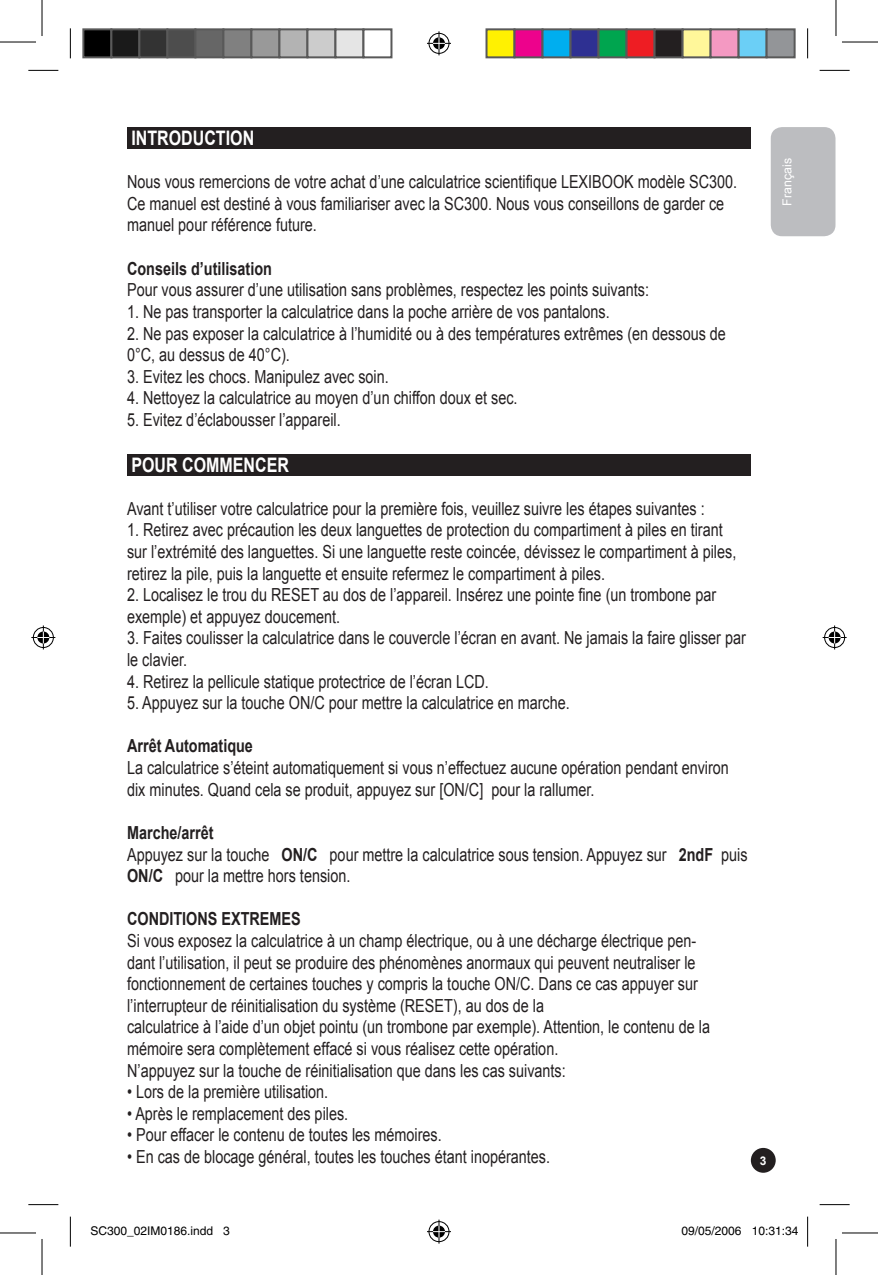
<style>
.page{position:relative;width:878px;height:1275px;background:#fff}
.page>*{position:absolute;margin:0;border:0;box-sizing:border-box;transform-origin:0 0}
.t1{font:700 20px "Arial";color:#fff;scale:.8 1}
.t2{font:18px/21.6px "Arial";color:#231f20;scale:.8 1}
.t3{font:700 18px "Arial";color:#231f20;scale:.8 1}
.t4{font:12.4px "VU Arial";color:#fff}
.t5{font:12px "Helvetica";color:#000}
.t6{font:700 12px "Arial";color:#fff}
.s1{font-weight:700}
</style>
<div class="page">
<div style="left:127px;top:453px;width:624px;height:22px;background:#231f20"></div>
<div style="left:751px;top:1148px;width:24px;height:24px;background:#231f20;border-radius:50%"></div>
<div style="left:127px;top:127px;width:624px;height:22px;background:#231f20"></div>
<div style="left:771px;top:127px;width:64px;height:109px;background:#bcbdc0"></div>
<hr style="left:28px;top:70px;width:30px;height:1px;background:#000">
<hr style="left:819px;top:70px;width:30px;height:1px;background:#000">
<hr style="left:28px;top:1204px;width:30px;height:1px;background:#000">
<hr style="left:819px;top:1204px;width:30px;height:1px;background:#000">
<hr style="left:70px;top:28px;width:1px;height:30px;background:#000">
<hr style="left:70px;top:1216px;width:1px;height:30px;background:#000">
<hr style="left:807px;top:28px;width:1px;height:30px;background:#000">
<hr style="left:807px;top:1216px;width:1px;height:30px;background:#000">
<hr style="left:0;top:42px;width:36px;height:1px;background:#000">
<hr style="left:842px;top:42px;width:36px;height:1px;background:#000">
<hr style="left:0;top:1232px;width:36px;height:1px;background:#000">
<hr style="left:842px;top:1232px;width:36px;height:1px;background:#000">
<hr style="left:42px;top:0;width:1px;height:36px;background:#000">
<hr style="left:42px;top:1239px;width:1px;height:36px;background:#000">
<hr style="left:835px;top:0;width:1px;height:36px;background:#000">
<hr style="left:835px;top:1239px;width:1px;height:36px;background:#000">
<svg style="left:427px;top:31px;width:24px;height:24px"></svg>
<svg style="left:427px;top:1219px;width:24px;height:24px"></svg>
<svg style="left:31px;top:625px;width:24px;height:24px"></svg>
<svg style="left:822px;top:625px;width:24px;height:24px"></svg>
<div style="left:83px;top:29px;width:28px;height:28px;background:#000"></div>
<div style="left:82px;top:28px;width:30px;height:30px;border:2px solid #595959"></div>
<div style="left:111px;top:29px;width:28px;height:28px;background:#1a1a1a"></div>
<div style="left:110px;top:28px;width:30px;height:30px;border:2px solid #595959"></div>
<div style="left:139px;top:29px;width:28px;height:28px;background:#333"></div>
<div style="left:138px;top:28px;width:30px;height:30px;border:2px solid #595959"></div>
<div style="left:167px;top:29px;width:28px;height:28px;background:#4d4d4d"></div>
<div style="left:166px;top:28px;width:30px;height:30px;border:2px solid #595959"></div>
<div style="left:195px;top:29px;width:28px;height:28px;background:#666"></div>
<div style="left:194px;top:28px;width:30px;height:30px;border:2px solid #595959"></div>
<div style="left:223px;top:29px;width:28px;height:28px;background:#808080"></div>
<div style="left:222px;top:28px;width:30px;height:30px;border:2px solid #595959"></div>
<div style="left:251px;top:29px;width:28px;height:28px;background:#999"></div>
<div style="left:250px;top:28px;width:30px;height:30px;border:2px solid #595959"></div>
<div style="left:279px;top:29px;width:28px;height:28px;background:#b3b3b3"></div>
<div style="left:278px;top:28px;width:30px;height:30px;border:2px solid #595959"></div>
<div style="left:307px;top:29px;width:28px;height:28px;background:#ccc"></div>
<div style="left:306px;top:28px;width:30px;height:30px;border:2px solid #595959"></div>
<div style="left:335px;top:29px;width:28px;height:28px;background:#e5e5e5"></div>
<div style="left:334px;top:28px;width:30px;height:30px;border:2px solid #595959"></div>
<div style="left:362px;top:28px;width:30px;height:30px;border:2px solid #595959"></div>
<div style="left:486px;top:29px;width:28px;height:28px;background:#fff101"></div>
<div style="left:485px;top:28px;width:30px;height:30px;border:2px solid #595959"></div>
<div style="left:514px;top:29px;width:28px;height:28px;background:#ed028c"></div>
<div style="left:513px;top:28px;width:30px;height:30px;border:2px solid #595959"></div>
<div style="left:542px;top:29px;width:28px;height:28px;background:#00aeef"></div>
<div style="left:541px;top:28px;width:30px;height:30px;border:2px solid #595959"></div>
<div style="left:570px;top:29px;width:28px;height:28px;background:#2e3092"></div>
<div style="left:569px;top:28px;width:30px;height:30px;border:2px solid #595959"></div>
<div style="left:598px;top:29px;width:28px;height:28px;background:#00a54f"></div>
<div style="left:597px;top:28px;width:30px;height:30px;border:2px solid #595959"></div>
<div style="left:626px;top:29px;width:28px;height:28px;background:#ee1d23"></div>
<div style="left:625px;top:28px;width:30px;height:30px;border:2px solid #595959"></div>
<div style="left:654px;top:29px;width:28px;height:28px;background:#231f20"></div>
<div style="left:653px;top:28px;width:30px;height:30px;border:2px solid #595959"></div>
<div style="left:682px;top:29px;width:28px;height:28px;background:#fff79a"></div>
<div style="left:681px;top:28px;width:30px;height:30px;border:2px solid #595959"></div>
<div style="left:710px;top:29px;width:28px;height:28px;background:#f499c2"></div>
<div style="left:709px;top:28px;width:30px;height:30px;border:2px solid #595959"></div>
<div style="left:738px;top:29px;width:28px;height:28px;background:#6bcff6"></div>
<div style="left:737px;top:28px;width:30px;height:30px;border:2px solid #595959"></div>
<div style="left:766px;top:29px;width:28px;height:28px;background:#939598"></div>
<div style="left:765px;top:28px;width:30px;height:30px;border:2px solid #595959"></div>
<div style="left:681px;top:1225px;width:7px;height:10px;border:1px solid #fff;border-radius:50%"></div>
<svg style="left:683px;top:1225px;width:5px;height:10px"></svg>
<div style="left:721px;top:1225px;width:7px;height:10px;border:1px solid #fff;border-radius:50%"></div>
<div style="left:729px;top:1226px;width:5px;height:8px;border:1px solid #fff;border-radius:50%"></div>
<div style="left:728px;top:1225px;width:7px;height:10px;border:1px solid #fff;border-radius:50%"></div>
<div style="left:759px;top:1226px;width:5px;height:8px;border:1px solid #fff;border-radius:50%"></div>
<div style="left:758px;top:1225px;width:7px;height:10px;border:1px solid #fff;border-radius:50%"></div>
<p class="t1" style="left:131px;top:127px;width:155px">INTRODUCTION</p>
<p class="t2" style="left:127px;top:171px;width:764px">Nous vous remercions de votre achat d’une calculatrice scientifique LEXIBOOK modèle SC300.<br>Ce manuel est destiné à vous familiariser avec la SC300. Nous vous conseillons de garder ce manuel pour référence future.</p>
<p class="t3" style="left:127px;top:258px;width:183px">Conseils d’utilisation</p>
<p class="t2" style="left:127px;top:279px;width:654px">Pour vous assurer d’une utilisation sans problèmes, respectez les points suivants:</p>
<p class="t2" style="left:127px;top:301px;width:605px">1. Ne pas transporter la calculatrice dans la poche arrière de vos pantalons.</p>
<p class="t2" style="left:127px;top:322px;width:750px">2. Ne pas exposer la calculatrice à l’humidité ou à des températures extrêmes (en dessous de<br>0°C, au dessus de 40°C).</p>
<p class="t2" style="left:127px;top:365px;width:329px">3. Evitez les chocs. Manipulez avec soin.</p>
<p class="t2" style="left:127px;top:387px;width:489px">4. Nettoyez la calculatrice au moyen d’un chiffon doux et sec.</p>
<p class="t2" style="left:127px;top:409px;width:269px">5. Evitez d’éclabousser l’appareil.</p>
<p class="t1" style="left:131px;top:453px;width:198px">POUR COMMENCER</p>
<p class="t2" style="left:127px;top:497px;width:723px">Avant t’utiliser votre calculatrice pour la première fois, veuillez suivre les étapes suivantes :</p>
<p class="t2" style="left:127px;top:519px;width:763px">1. Retirez avec précaution les deux languettes de protection du compartiment à piles en tirant sur l’extrémité des languettes. Si une languette reste coincée, dévissez le compartiment à piles, retirez la pile, puis la languette et ensuite refermez le compartiment à piles.</p>
<p class="t2" style="left:127px;top:584px;width:738px">2. Localisez le trou du RESET au dos de l’appareil. Insérez une pointe fine (un trombone par exemple) et appuyez doucement.</p>
<p class="t2" style="left:127px;top:627px;width:775px">3. Faites coulisser la calculatrice dans le couvercle l’écran en avant. Ne jamais la faire glisser par le clavier.</p>
<p class="t2" style="left:127px;top:670px;width:454px">4. Retirez la pellicule statique protectrice de l’écran LCD.</p>
<p class="t2" style="left:127px;top:692px;width:555px">5. Appuyez sur la touche ON/C pour mettre la calculatrice en marche.</p>
<p class="t3" style="left:127px;top:736px;width:159px">Arrêt Automatique</p>
<p class="t2" style="left:127px;top:757px;width:754px">La calculatrice s’éteint automatiquement si vous n’effectuez aucune opération pendant environ dix minutes. Quand cela se produit, appuyez sur [ON/C] pour la rallumer.</p>
<p class="t2" style="left:127px;top:821px;width:777px"><span class="s1">Marche/arrêt<br></span>Appuyez sur la touche <span class="s1">ON/C</span> pour mettre la calculatrice sous tension. Appuyez sur <span class="s1">2ndF</span> puis<br><span class="s1">ON/C</span> pour la mettre hors tension.</p>
<p class="t3" style="left:127px;top:909px;width:219px">CONDITIONS EXTREMES</p>
<p class="t2" style="left:127px;top:929px;width:730px">Si vous exposez la calculatrice à un champ électrique, ou à une décharge électrique pen&shy;dant l’utilisation, il peut se produire des phénomènes anormaux qui peuvent neutraliser le fonctionnement de certaines touches y compris la touche ON/C. Dans ce cas appuyer sur l’interrupteur de réinitialisation du système (RESET), au dos de la<br>calculatrice à l’aide d’un objet pointu (un trombone par exemple). Attention, le contenu de la mémoire sera complètement effacé si vous réalisez cette opération.<br>N’appuyez sur la touche de réinitialisation que dans les cas suivants:</p>
<p class="t2" style="left:127px;top:1081px;width:253px">• Lors de la première utilisation.</p>
<p class="t2" style="left:127px;top:1102px;width:278px">• Après le remplacement des piles.</p>
<p class="t2" style="left:127px;top:1124px;width:395px">• Pour effacer le contenu de toutes les mémoires.</p>
<p class="t2" style="left:127px;top:1145px;width:530px">• En cas de blocage général, toutes les touches étant inopérantes.</p>
<p class="t6" style="left:759px;top:1153px;width:8px">3</p>
<p class="t4" style="left:779px;top:205px;width:49px;rotate:-90deg">Français</p>
<p class="t5" style="left:90px;top:1223px;width:141px">SC300_02IM0186.indd 3</p>
<p class="t5" style="left:681px;top:1223px;width:118px">09/05/2006 10:31:34</p>
</div>
